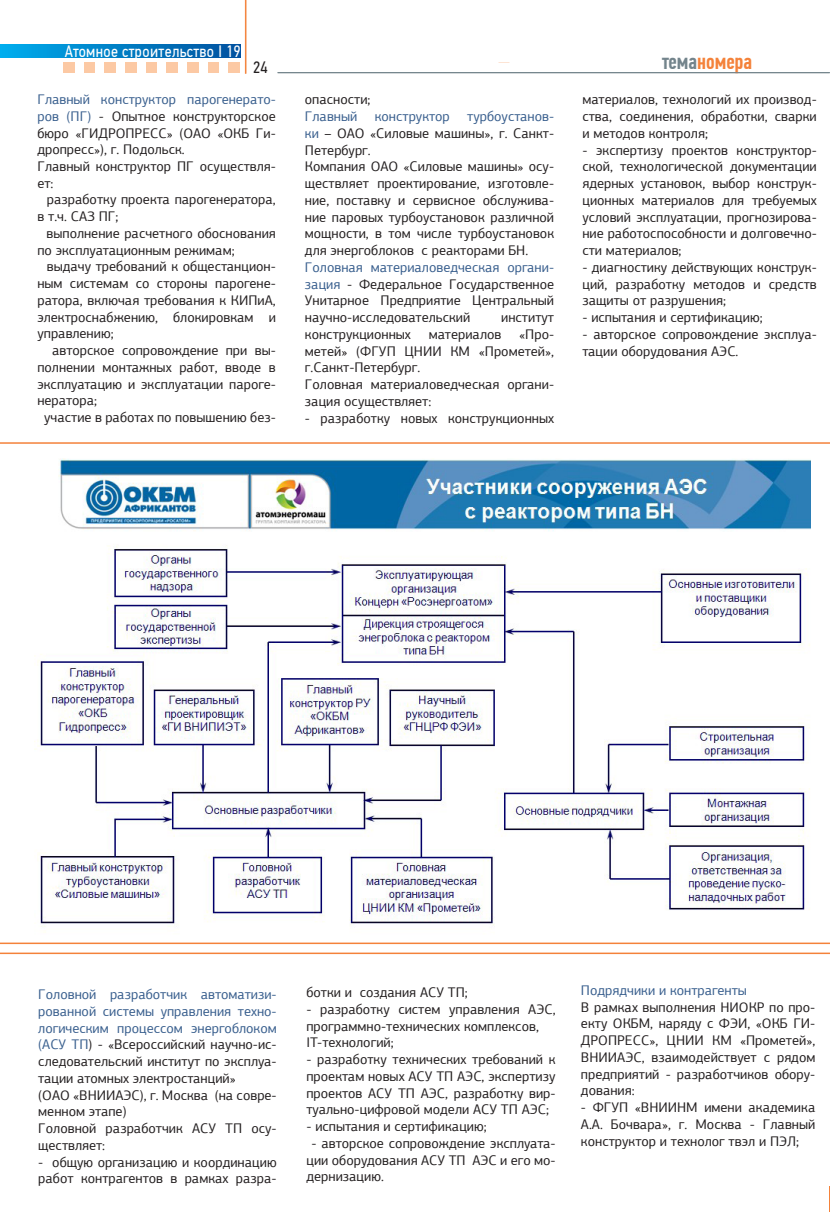
<style>
.page{position:relative;width:830px;height:1212px;background:#fff}
.page>*{position:absolute;margin:0;border:0;box-sizing:border-box;transform-origin:0 0}
.t1{font:500 22.5px "PF Din Text Comp Pro";color:#f4823a}
.t2{font:16.5px "PF Din Text Cond Pro";letter-spacing:.02em;color:#fff}
.t3{font:16.5px "PF Din Text Cond Pro";color:#231f20}
.t4{font:13.95px/16.8px "PF Agora Sans Pro";color:#231f20;text-align:justify}
.t5{font:13.95px/16.8px "PF Agora Sans Pro";color:#395f8e;text-align:justify}
.s1{color:#73848c}
.s2{color:#395f8e}
.s3{color:#231f20}
</style>
<div class="page">
<div style="left:84px;top:62px;width:11px;height:11px;background:#fcc9a4"></div>
<div style="left:105px;top:62px;width:11px;height:11px;background:#fcc9a4"></div>
<div style="left:146px;top:62px;width:11px;height:11px;background:#fcc9a4"></div>
<div style="left:167px;top:62px;width:11px;height:11px;background:#fcc9a4"></div>
<div style="left:208px;top:62px;width:11px;height:11px;background:#fcc9a4"></div>
<svg style="left:1px;top:45px;width:240px;height:12px;background:#007ec5"></svg>
<div style="left:63px;top:62px;width:11px;height:11px;background:#fcc9a4"></div>
<div style="left:104px;top:62px;width:11px;height:11px;background:#fcc9a4"></div>
<div style="left:125px;top:62px;width:11px;height:11px;background:#fcc9a4"></div>
<div style="left:166px;top:62px;width:11px;height:11px;background:#fcc9a4"></div>
<div style="left:187px;top:62px;width:11px;height:11px;background:#fcc9a4"></div>
<div style="left:228px;top:62px;width:11px;height:11px;background:#fcc9a4"></div>
<hr style="left:245px;top:0;width:1px;height:74px;background:#f4823a">
<hr style="left:277px;top:72px;width:552px;height:1px;background:#73848c">
<img style="left:34px;top:458px;width:776px;height:475px">
<hr style="left:0;top:442px;width:829px;height:2px;background:#f4823a">
<hr style="left:0;top:942px;width:829px;height:2px;background:#f4823a">
<hr style="left:0;top:952px;width:829px;height:2px;background:#f4823a">
<p class="t2" style="left:65px;top:42px;width:177px">Атомное строительство I 19</p>
<p class="t3" style="left:253px;top:58px;width:16px">24</p>
<p class="t1" style="left:662px;top:48px;width:91px"><span class="s1">тема</span>номера</p>
<p class="t4" style="left:37px;top:91px;width:240px"><span class="s2">Главный конструктор парогенерато&shy;ров (ПГ)</span> - Опытное конструкторское бюро «ГИДРОПРЕСС» (ОАО «ОКБ Ги&shy;дропресс»), г. Подольск.</p>
<p class="t4" style="left:37px;top:158px;width:240px">Главный конструктор ПГ осуществля&shy;ет:</p>
<p class="t4" style="left:37px;top:191px;width:240px;text-indent:9px">разработку проекта парогенератора, в т.ч. САЗ ПГ;</p>
<p class="t4" style="left:37px;top:225px;width:240px;text-indent:9px">выполнение расчетного обоснования по эксплуатационным режимам;</p>
<p class="t4" style="left:37px;top:258px;width:240px;text-indent:9px">выдачу требований к общестанцион&shy;ным системам со стороны парогене&shy;ратора, включая требования к КИПиА, электроснабжению, блокировкам и управлению;</p>
<p class="t4" style="left:37px;top:342px;width:240px;text-indent:15px">авторское сопровождение при вы&shy;полнении монтажных работ, вводе в эксплуатацию и эксплуатации пароге&shy;нератора;</p>
<p class="t4" style="left:44px;top:409px;width:233px">участие в работах по повышению без-</p>
<p class="t4" style="left:582px;top:91px;width:236px">материалов, технологий их производ&shy;ства, соединения, обработки, сварки и методов контроля;</p>
<p class="t4" style="left:582px;top:142px;width:236px">- экспертизу проектов конструктор&shy;ской, технологической документации ядерных установок, выбор конструк&shy;ционных материалов для требуемых условий эксплуатации, прогнозирова&shy;ние работоспособности и долговечно&shy;сти материалов;</p>
<p class="t4" style="left:582px;top:259px;width:236px">- диагностику действующих конструк&shy;ций, разработку методов и средств защиты от разрушения;</p>
<p class="t4" style="left:582px;top:309px;width:182px">- испытания и сертификацию;</p>
<p class="t4" style="left:582px;top:326px;width:236px">- авторское сопровождение эксплуа&shy;тации оборудования АЭС.</p>
<p class="t4" style="left:305px;top:91px;width:67px">опасности;</p>
<p class="t4" style="left:305px;top:108px;width:250px"><span class="s2">Главный конструктор турбоустанов&shy;ки</span> – ОАО «Силовые машины», г. Санкт-Петербург.</p>
<p class="t4" style="left:305px;top:158px;width:250px">Компания ОАО «Силовые машины» осу&shy;ществляет проектирование, изготовле&shy;ние, поставку и сервисное обслужива&shy;ние паровых турбоустановок различной мощности, в том числе турбоустановок для энергоблоков с реакторами БН.</p>
<p class="t4" style="left:305px;top:259px;width:250px"><span class="s2">Головная материаловедческая органи&shy;зация</span> - Федеральное Государственное Унитарное Предприятие Центральный научно-исследовательский</p>
<p class="t4" style="left:501px;top:309px;width:54px">институт</p>
<p class="t4" style="left:305px;top:326px;width:250px;text-indent:214px">«Про&shy;метей» (ФГУП ЦНИИ КМ «Прометей», г.Санкт-Петербург.</p>
<p class="t4" style="left:305px;top:376px;width:250px">Головная материаловедческая органи&shy;зация осуществляет:</p>
<p class="t4" style="left:305px;top:409px;width:250px">- разработку новых конструкционных</p>
<p class="t4" style="left:305px;top:326px;width:107px">конструкционных</p>
<p class="t4" style="left:428px;top:326px;width:74px">материалов</p>
<p class="t5" style="left:38px;top:986px;width:240px">Головной разработчик автоматизи&shy;рованной системы управления техно&shy;логическим процессом энергоблоком (АСУ ТП<span class="s3">) - «Всероссийский научно-ис&shy;следовательский институт по эксплуа&shy;тации атомных электростанций»</span></p>
<p class="t4" style="left:38px;top:1086px;width:240px">(ОАО «ВНИИАЭС), г. Москва (на совре&shy;менном этапе)</p>
<p class="t4" style="left:38px;top:1120px;width:240px">Головной разработчик АСУ ТП осу&shy;ществляет:</p>
<p class="t4" style="left:38px;top:1153px;width:240px">- общую организацию и координацию работ контрагентов в рамках разра-</p>
<p class="t4" style="left:306px;top:984px;width:163px">ботки и создания АСУ ТП;</p>
<p class="t4" style="left:306px;top:1001px;width:250px">- разработку систем управления АЭС, программно-технических комплексов,</p>
<p class="t4" style="left:306px;top:1034px;width:89px">IT-технологий;</p>
<p class="t4" style="left:306px;top:1051px;width:250px">- разработку технических требований к проектам новых АСУ ТП АЭС, экспертизу проектов АСУ ТП АЭС, разработку вир&shy;туально-цифровой модели АСУ ТП АЭС;</p>
<p class="t4" style="left:306px;top:1118px;width:182px">- испытания и сертификацию;</p>
<p class="t4" style="left:306px;top:1134px;width:250px;text-indent:5px">- авторское сопровождение эксплуата&shy;ции оборудования АСУ ТП АЭС и его мо&shy;дернизацию.</p>
<p class="t5" style="left:580px;top:982px;width:167px">Подрядчики и контрагенты</p>
<p class="t4" style="left:580px;top:998px;width:236px">В рамках выполнения НИОКР по про&shy;екту ОКБМ, наряду с ФЭИ, «ОКБ ГИ-ДРОПРЕСС», ЦНИИ КМ «Прометей», ВНИИАЭС, взаимодействует с рядом предприятий - разработчиков обору&shy;дования:</p>
<p class="t4" style="left:580px;top:1099px;width:236px">- ФГУП «ВНИИНМ имени академика А.А. Бочвара», г. Москва - Главный конструктор и технолог твэл и ПЭЛ;</p>
</div>
